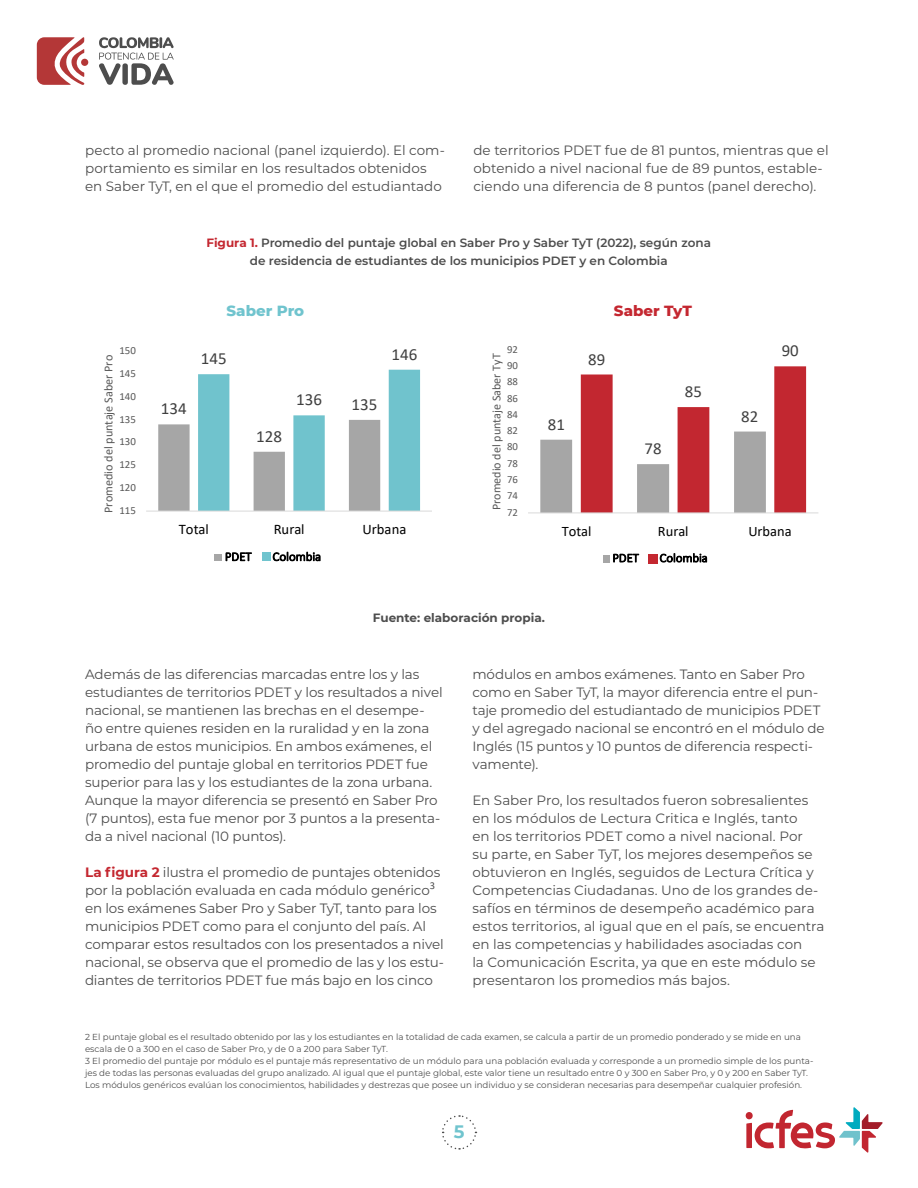
<style>
.page{position:relative;width:918px;height:1188px;background:#fff}
.page>*{position:absolute;margin:0;border:0;box-sizing:border-box;transform-origin:0 0}
.t1{font:700 18px "Montserrat";color:#70c4ce}
.t2{font:16.95px "Calibri";color:#404040}
.t3{font:16.8px "Calibri";color:#404040}
.t4{font:800 15px "Montserrat";color:#70c4ce}
.t5{font:800 15px "Montserrat";color:#c42730}
.t6{font:14.55px "Calibri";color:#000}
.t7{font:14.4px "Calibri";color:#000}
.t8{font:13.5px/18px "Montserrat";letter-spacing:-.005em;color:#4d4d4d}
.t9{font:300 12.45px "Calibri";color:#000}
.t10{font:300 12.3px "Calibri";color:#000}
.t11{font:12.15px "Calibri";color:#595959}
.t12{font:600 12px/18px "Montserrat";color:#4d4d4d;text-align:center}
.t13{font:700 12px "Montserrat";color:#4d4d4d}
.t14{font:10.95px "Calibri";letter-spacing:.005em;color:#595959}
.t15{font:10.8px "Calibri";letter-spacing:.005em;color:#595959}
.nota_al_pie{font:8.7px/12px "Montserrat";color:#4d4d4d}
.s1{font-weight:700;color:#c42730}
</style>
<div class="page">
<svg style="left:746px;top:1107px;width:137px;height:46px"></svg>
<svg style="left:99px;top:37px;width:75px;height:48px"></svg>
<svg style="left:37px;top:37px;width:47px;height:48px"></svg>
<div style="left:81px;top:59px;width:7px;height:7px;background:#b43737;border-radius:50%"></div>
<svg style="left:442px;top:1115px;width:35px;height:35px"></svg>
<svg style="left:146px;top:369px;width:286px;height:192px"></svg>
<div style="left:262px;top:552px;width:8px;height:9px;background:#70c4ce"></div>
<svg style="left:528px;top:366px;width:290px;height:197px"></svg>
<div style="left:648px;top:554px;width:10px;height:10px;background:#c42730"></div>
<p class="t8" style="left:85px;top:141px;width:361px">pecto al promedio nacional (panel izquierdo). El com&shy;portamiento es similar en los resultados obtenidos en Saber TyT, en el que el promedio del estudiantado</p>
<p class="t8" style="left:473px;top:141px;width:357px">de territorios PDET fue de 81 puntos, mientras que el obtenido a nivel nacional fue de 89 puntos, estable&shy;ciendo una diferencia de 8 puntos (panel derecho).</p>
<p class="t12" style="left:206px;top:233px;width:506px"><span class="s1">Figura 1.</span> Promedio del puntaje global en Saber Pro y Saber TyT (2022), según zona de residencia de estudiantes de los municipios PDET y en Colombia</p>
<p class="t4" style="left:227px;top:299px;width:79px">Saber Pro</p>
<p class="t5" style="left:614px;top:299px;width:80px">Saber TyT</p>
<p class="t14" style="left:119px;top:343px;width:18px">150</p>
<p class="t11" style="left:100px;top:513px;width:159px;rotate:-90deg">Promedio del puntaje Saber Pro</p>
<p class="t14" style="left:119px;top:366px;width:18px">145</p>
<p class="t14" style="left:119px;top:388px;width:18px">140</p>
<p class="t14" style="left:119px;top:411px;width:18px">135</p>
<p class="t14" style="left:119px;top:434px;width:18px">130</p>
<p class="t14" style="left:119px;top:457px;width:18px">125</p>
<p class="t14" style="left:119px;top:480px;width:18px">120</p>
<p class="t14" style="left:119px;top:502px;width:18px">115</p>
<p class="t2" style="left:161px;top:397px;width:27px">134</p>
<p class="t2" style="left:201px;top:347px;width:27px">145</p>
<p class="t2" style="left:256px;top:424px;width:27px">128</p>
<p class="t2" style="left:296px;top:388px;width:27px">136</p>
<p class="t2" style="left:352px;top:392px;width:27px">135</p>
<p class="t2" style="left:391px;top:342px;width:27px">146</p>
<p class="t15" style="left:507px;top:342px;width:12px">92</p>
<p class="t11" style="left:488px;top:510px;width:158px;rotate:-90deg">Promedio del puntaje Saber TyT</p>
<p class="t15" style="left:507px;top:358px;width:12px">90</p>
<p class="t15" style="left:507px;top:374px;width:12px">88</p>
<p class="t15" style="left:507px;top:391px;width:12px">86</p>
<p class="t15" style="left:507px;top:407px;width:12px">84</p>
<p class="t15" style="left:507px;top:423px;width:12px">82</p>
<p class="t15" style="left:507px;top:439px;width:12px">80</p>
<p class="t15" style="left:507px;top:456px;width:12px">78</p>
<p class="t15" style="left:507px;top:472px;width:12px">76</p>
<p class="t15" style="left:507px;top:488px;width:12px">74</p>
<p class="t15" style="left:507px;top:505px;width:12px">72</p>
<p class="t3" style="left:548px;top:412px;width:19px">81</p>
<p class="t3" style="left:588px;top:347px;width:19px">89</p>
<p class="t3" style="left:645px;top:437px;width:19px">78</p>
<p class="t3" style="left:685px;top:380px;width:19px">85</p>
<p class="t3" style="left:741px;top:404px;width:19px">82</p>
<p class="t3" style="left:782px;top:339px;width:19px">90</p>
<p class="t6" style="left:179px;top:519px;width:32px">Total</p>
<p class="t6" style="left:274px;top:519px;width:32px">Rural</p>
<p class="t6" style="left:363px;top:519px;width:45px">Urbana</p>
<p class="t7" style="left:562px;top:521px;width:31px">Total</p>
<p class="t7" style="left:658px;top:521px;width:32px">Rural</p>
<p class="t7" style="left:748px;top:521px;width:45px">Urbana</p>
<p class="t9" style="left:225px;top:549px;width:28px">PDET</p>
<p class="t9" style="left:273px;top:549px;width:50px">Colombia</p>
<p class="t10" style="left:612px;top:550px;width:28px">PDET</p>
<p class="t10" style="left:660px;top:550px;width:49px">Colombia</p>
<p class="t13" style="left:373px;top:609px;width:173px">Fuente: elaboración propia.</p>
<p class="t8" style="left:85px;top:665px;width:359px">Además de las diferencias marcadas entre los y las estudiantes de territorios PDET y los resultados a nivel nacional, se mantienen las brechas en el desempe&shy;ño entre quienes residen en la ruralidad y en la zona urbana de estos municipios. En ambos exámenes, el promedio del puntaje global en territorios PDET fue superior para las y los estudiantes de la zona urbana.<br>Aunque la mayor diferencia se presentó en Saber Pro (7 puntos), esta fue menor por 3 puntos a la presenta&shy;da a nivel nacional (10 puntos).</p>
<p class="t8" style="left:85px;top:863px;width:361px"><span class="s1">La figura 2</span> ilustra el promedio de puntajes obtenidos por la población evaluada en cada módulo genérico<sup>3 </sup>en los exámenes Saber Pro y Saber TyT, tanto para los municipios PDET como para el conjunto del país. Al comparar estos resultados con los presentados a nivel nacional, se observa que el promedio de las y los estu&shy;diantes de territorios PDET fue más bajo en los cinco</p>
<p class="t8" style="left:472px;top:665px;width:354px">módulos en ambos exámenes. Tanto en Saber Pro como en Saber TyT, la mayor diferencia entre el pun&shy;taje promedio del estudiantado de municipios PDET y del agregado nacional se encontró en el módulo de Inglés (15 puntos y 10 puntos de diferencia respecti&shy;vamente).</p>
<p class="t8" style="left:472px;top:791px;width:354px">En Saber Pro, los resultados fueron sobresalientes en los módulos de Lectura Critica e Inglés, tanto<br>en los territorios PDET como a nivel nacional. Por<br>su parte, en Saber TyT, los mejores desempeños se obtuvieron en Inglés, seguidos de Lectura Crítica y Competencias Ciudadanas. Uno de los grandes de&shy;safíos en términos de desempeño académico para estos territorios, al igual que en el país, se encuentra en las competencias y habilidades asociadas con<br>la Comunicación Escrita, ya que en este módulo se presentaron los promedios más bajos.</p>
<p class="nota_al_pie" style="left:85px;top:1030px;width:718px">2 El puntaje global es el resultado obtenido por las y los estudiantes en la totalidad de cada examen, se calcula a partir de un promedio ponderado y se mide en una escala de 0 a 300 en el caso de Saber Pro, y de 0 a 200 para Saber TyT.</p>
<p class="nota_al_pie" style="left:85px;top:1054px;width:730px">3 El promedio del puntaje por módulo es el puntaje más representativo de un módulo para una población evaluada y corresponde a un promedio simple de los punta&shy;jes de todas las personas evaluadas del grupo analizado. Al igual que el puntaje global, este valor tiene un resultado entre 0 y 300 en Saber Pro, y 0 y 200 en Saber TyT.<br>Los módulos genéricos evalúan los conocimientos, habilidades y destrezas que posee un individuo y se consideran necesarias para desempeñar cualquier profesión.</p>
<h1 class="t1" style="left:454px;top:1119px;width:12px">5</h1>
</div>
